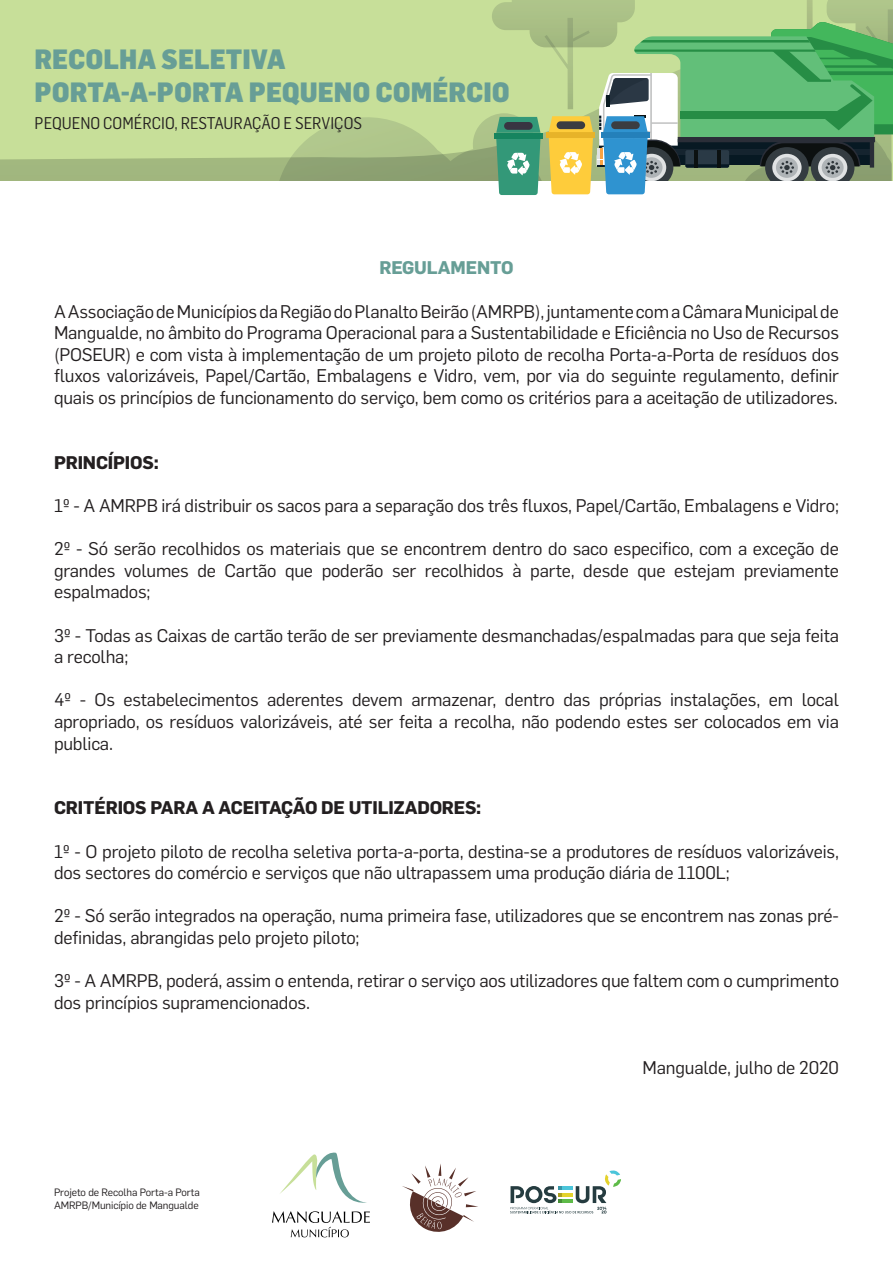
<style>
.page{position:relative;width:893px;height:1263px;background:#fff}
.page>*{position:absolute;margin:0;border:0;box-sizing:border-box;transform-origin:0 0}
.t1{font:900 27.45px/32.8px "Flama Semicondensed";color:#679e96}
.t2{font:18px/21.6px "Flama";letter-spacing:-.01em;color:#231f20}
.t3{font:700 18px "Flama";letter-spacing:-.01em;color:#231f20}
.t4{font:700 18px "Flama";letter-spacing:-.01em;color:#679e96}
.t5{font:16.65px "Flama Semicondensed";color:#231f20}
.t6{font:10.5px/12.6px "Flama";letter-spacing:-.01em;color:#231f20}
</style>
<div class="page">
<div style="left:0;top:0;width:893px;height:184px;background:#c7df99"></div>
<svg style="left:0;top:157px;width:279px;height:24px;background:#a3b980"></svg>
<div style="left:0;top:181px;width:893px;height:144px;background:#fff"></div>
<svg style="left:279px;top:0;width:614px;height:195px"></svg>
<svg style="left:402px;top:1164px;width:76px;height:68px"></svg>
<svg style="left:510px;top:1170px;width:111px;height:43px"></svg>
<svg style="left:272px;top:1152px;width:98px;height:85px"></svg>
<h1 class="t1" style="left:34px;top:42px;width:477px">RECOLHA SELETIVA<br>PORTA-A-PORTA PEQUENO COMÉRCIO</h1>
<p class="t5" style="left:35px;top:112px;width:329px">PEQUENO COMÉRCIO, RESTAURAÇÃO E SERVIÇOS</p>
<p class="t4" style="left:379px;top:255px;width:136px">REGULAMENTO</p>
<p class="t2" style="left:54px;top:299px;width:786px;text-align:justify">A Associação de Municípios da Região do Planalto Beirão (AMRPB), juntamente com a Câmara Municipal de Mangualde, no âmbito do Programa Operacional para a Sustentabilidade e Eficiência no Uso de Recursos (POSEUR) e com vista à implementação de um projeto piloto de recolha Porta-a-Porta de resíduos dos fluxos valorizáveis, Papel/Cartão, Embalagens e Vidro, vem, por via do seguinte regulamento, definir quais os princípios de funcionamento do serviço, bem como os critérios para a aceitação de utilizadores.</p>
<p class="t3" style="left:54px;top:449px;width:106px">PRINCÍPIOS:</p>
<p class="t2" style="left:54px;top:494px;width:786px">1º - A AMRPB irá distribuir os sacos para a separação dos três fluxos, Papel/Cartão, Embalagens e Vidro;</p>
<p class="t2" style="left:54px;top:537px;width:786px;text-align:justify">2º - Só serão recolhidos os materiais que se encontrem dentro do saco especifico, com a exceção de grandes volumes de Cartão que poderão ser recolhidos à parte, desde que estejam previamente espalmados;</p>
<p class="t2" style="left:54px;top:623px;width:786px">3º - Todas as Caixas de cartão terão de ser previamente desmanchadas/espalmadas para que seja feita a recolha;</p>
<p class="t2" style="left:54px;top:688px;width:786px;text-align:justify">4º - Os estabelecimentos aderentes devem armazenar, dentro das próprias instalações, em local apropriado, os resíduos valorizáveis, até ser feita a recolha, não podendo estes ser colocados em via publica.</p>
<p class="t3" style="left:54px;top:795px;width:429px">CRITÉRIOS PARA A ACEITAÇÃO DE UTILIZADORES:</p>
<p class="t2" style="left:54px;top:839px;width:786px">1º - O projeto piloto de recolha seletiva porta-a-porta, destina-se a produtores de resíduos valorizáveis, dos sectores do comércio e serviços que não ultrapassem uma produção diária de 1100L;</p>
<p class="t2" style="left:54px;top:904px;width:786px">2º - Só serão integrados na operação, numa primeira fase, utilizadores que se encontrem nas zonas pré&shy;definidas, abrangidas pelo projeto piloto;</p>
<p class="t2" style="left:54px;top:969px;width:786px">3º - A AMRPB, poderá, assim o entenda, retirar o serviço aos utilizadores que faltem com o cumprimento dos princípios supramencionados.</p>
<p class="t6" style="left:54px;top:1186px;width:147px">Projeto de Recolha Porta-a Porta<br>AMRPB/Município de Mangualde</p>
<p class="t2" style="left:643px;top:1055px;width:198px">Mangualde, julho de 2020</p>
</div>
